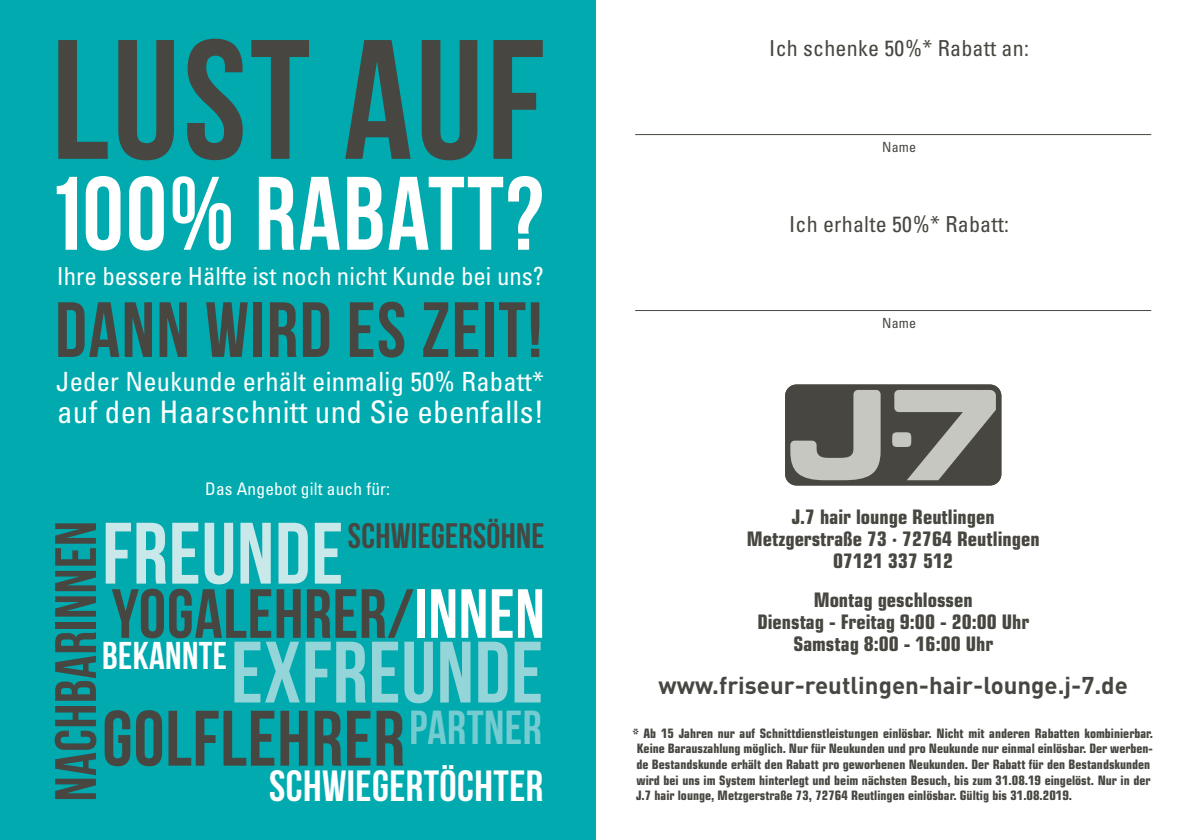
<style>
.page{position:relative;width:1191px;height:840px;background:#fff}
.page>*{position:absolute;margin:0;border:0;box-sizing:border-box;transform-origin:0 0}
.t1{font:700 169.4px "Bebas Neue";letter-spacing:.02em;color:#474640}
.t2{font:700 104px "Bebas Neue";letter-spacing:.02em;color:#fff}
.t3{font:700 86.8px "Bebas Neue";letter-spacing:.01em;color:#93d5d9}
.t4{font:700 86.8px "Bebas Neue";letter-spacing:.01em;color:#c8e8ea}
.t5{font:700 78.2px "Bebas Neue";letter-spacing:.01em;color:#474640}
.t6{font:700 78px "Bebas Neue";letter-spacing:.02em;color:#474640}
.t7{font:700 69.4px "Bebas Neue";letter-spacing:.01em;color:#474640}
.t8{font:700 58.2px "Bebas Neue";letter-spacing:.01em;color:#474640}
.t9{font:700 43.4px "Bebas Neue";letter-spacing:.01em;color:#fff}
.t10{font:700 38.4px "Bebas Neue";letter-spacing:.01em;color:#fff}
.t11{font:700 35.2px "Bebas Neue";letter-spacing:.01em;color:#474640}
.t12{font:condensed 31px "Univers LT Std";letter-spacing:.01em;color:#fff}
.t13{font:condensed 26.4px "Univers LT Std";letter-spacing:.01em;color:#fff}
.t14{font:condensed 24.8px "Univers LT Std";color:#fff}
.t15{font:700 24px "DIN";color:#474640}
.t16{font:condensed 22px "Univers LT Std";letter-spacing:.01em;color:#474640}
.t17{font:700 condensed 20px/22px "Eurostile";color:#474640;text-align:center}
.t18{font:condensed 17.4px "Univers LT Std";letter-spacing:.01em;color:#fff}
.t19{font:condensed 14px "Univers LT Std";letter-spacing:.01em;color:#474640}
.t20{font:700 condensed 13px/15.6px "Eurostile";color:#474640}
.s1{color:#fff}
</style>
<div class="page">
<div style="left:0;top:0;width:595px;height:839px;background:#00aaaf"></div>
<div style="left:785px;top:384px;width:216px;height:101px;background:#474640;border-radius:11px"></div>
<svg style="left:790px;top:390px;width:206px;height:90px"></svg>
<hr style="left:635px;top:134px;width:516px;height:1px;background:#474640">
<hr style="left:635px;top:310px;width:516px;height:1px;background:#474640">
<h1 class="t1" style="left:52px;top:7px;width:495px">LUST AUF</h1>
<h2 class="t2" style="left:45px;top:156px;width:499px">100% RABATT?</h2>
<h3 class="t14" style="left:57px;top:260px;width:488px">Ihre bessere Hälfte ist noch nicht Kunde bei uns?</h3>
<h3 class="t6" style="left:55px;top:287px;width:489px">DANN WIRD ES ZEIT!</h3>
<h3 class="t13" style="left:56px;top:365px;width:489px">Jeder Neukunde erhält einmalig 50% Rabatt*</h3>
<h3 class="t12" style="left:57px;top:392px;width:488px">auf den Haarschnitt und Sie ebenfalls!</h3>
<h3 class="t18" style="left:205px;top:478px;width:186px">Das Angebot gilt auch für:</h3>
<h3 class="t4" style="left:102px;top:505px;width:242px">FREUNDE</h3>
<h3 class="t8" style="left:44px;top:800px;width:281px;rotate:-90deg">NACHBARINNEN</h3>
<h3 class="t11" style="left:348px;top:516px;width:198px">SCHWIEGERSÖHNE</h3>
<h3 class="t7" style="left:112px;top:575px;width:435px">YOGALEHRER/<span class="s1">INNEN</span></h3>
<h3 class="t10" style="left:102px;top:634px;width:126px">BEKANNTE</h3>
<h3 class="t3" style="left:231px;top:624px;width:314px">EXFREUNDE</h3>
<h3 class="t5" style="left:102px;top:695px;width:441px">GOLFLEHRER<sup>PARTNER</sup></h3>
<h3 class="t9" style="left:269px;top:762px;width:275px">SCHWIEGERTÖCHTER</h3>
<h3 class="t16" style="left:769px;top:34px;width:261px">Ich schenke 50%* Rabatt an:</h3>
<p class="t19" style="left:882px;top:138px;width:35px">Name</p>
<h3 class="t16" style="left:789px;top:210px;width:221px">Ich erhalte 50%* Rabatt:</h3>
<p class="t19" style="left:882px;top:314px;width:35px">Name</p>
<h3 class="t17" style="left:747px;top:505px;width:294px">J.7 hair lounge Reutlingen<br>Metzgerstraße 73 · 72764 Reutlingen<br>07121 337 512</h3>
<h3 class="t17" style="left:757px;top:588px;width:273px">Montag geschlossen<br>Dienstag - Freitag 9:00 - 20:00 Uhr<br>Samstag 8:00 - 16:00 Uhr</h3>
<h3 class="t15" style="left:658px;top:669px;width:471px">www.friseur-reutlingen-hair-lounge.j-7.de</h3>
<p class="t20" style="left:633px;top:724px;width:522px">* Ab 15 Jahren nur auf Schnittdienstleistungen einlösbar. Nicht mit anderen Rabatten kombinierbar.<br>Keine Barauszahlung möglich. Nur für Neukunden und pro Neukunde nur einmal einlösbar. Der werben&shy;de Bestandskunde erhält den Rabatt pro geworbenen Neukunden. Der Rabatt für den Bestandskunden wird bei uns im System hinterlegt und beim nächsten Besuch, bis zum 31.08.19 eingelöst. Nur in der J.7 hair lounge, Metzgerstraße 73, 72764 Reutlingen einlösbar. Gültig bis 31.08.2019.</p>
</div>
